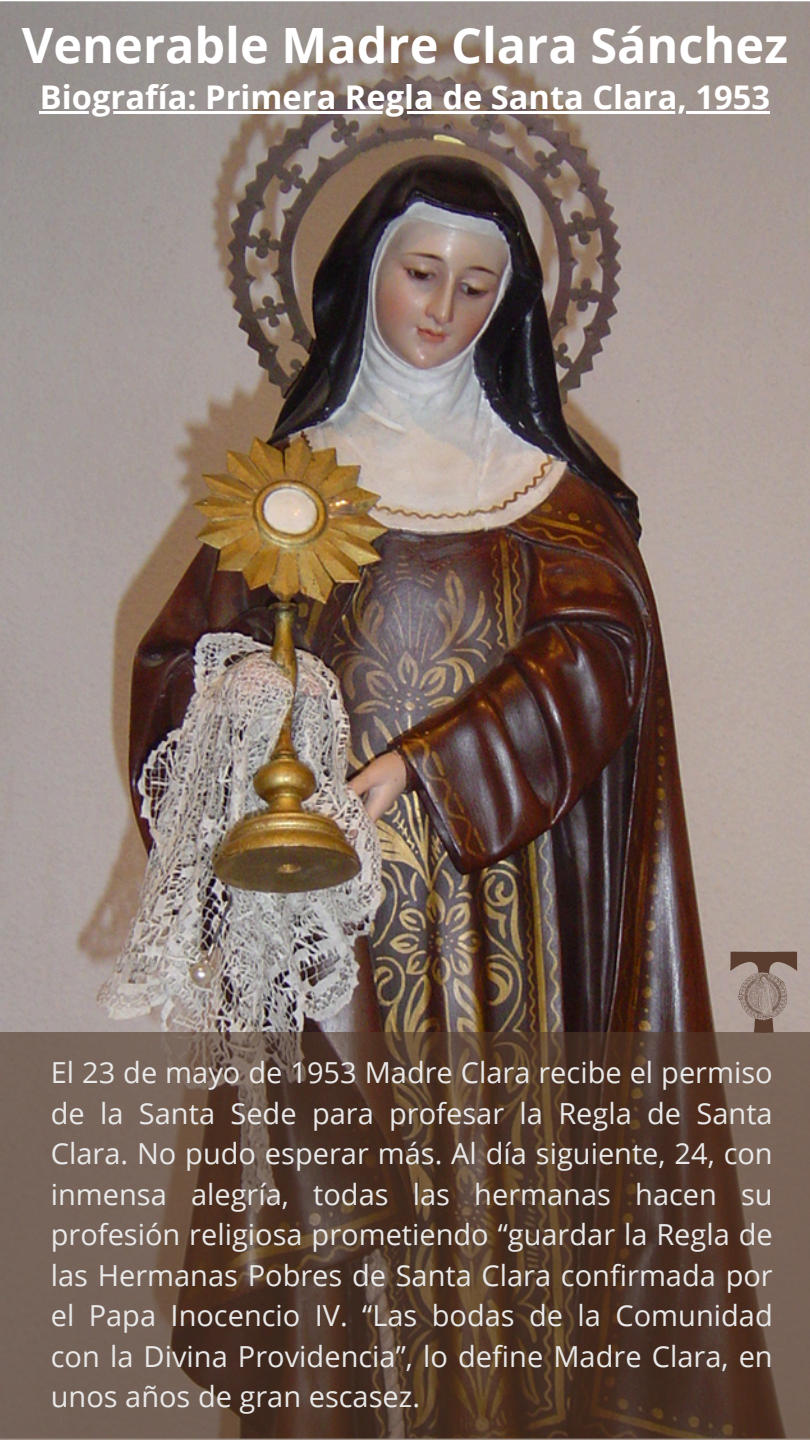
<style>
.page{position:relative;width:810px;height:1440px;background:#fff}
.page>*{position:absolute;margin:0;border:0;box-sizing:border-box;transform-origin:0 0}
.t1{font:700 48.7px "Open Sans";color:#fff}
.t2{font:700 32.7px "Open Sans";color:#fff}
.t3{font:29px/40.5px "Open Sans";color:#e9e9e9;text-align:justify}
</style>
<div class="page">
<img style="left:0;top:1px;width:810px;height:1439px">
<hr style="left:40px;top:111px;width:730px;height:3px;background:#fff">
<svg style="left:0;top:1033px;width:809px;height:407px;background:#5b4437"></svg>
<img style="left:729px;top:949px;width:69px;height:87px">
<h2 class="t1" style="left:22px;top:11px;width:768px">Venerable Madre Clara Sánchez</h2>
<h1 class="t2" style="left:40px;top:74px;width:732px">Biografía: Primera Regla de Santa Clara, 1953</h1>
<p class="t3" style="left:51px;top:1052px;width:724px">El 23 de mayo de 1953 Madre Clara recibe el permiso de la Santa Sede para profesar la Regla de Santa Clara. No pudo esperar más. Al día siguiente, 24, con inmensa alegría, todas las hermanas hacen su profesión religiosa prometiendo “guardar la Regla de las Hermanas Pobres de Santa Clara confirmada por el Papa Inocencio IV. “Las bodas de la Comunidad con la Divina Providencia”, lo define Madre Clara, en unos años de gran escasez.</p>
</div>
